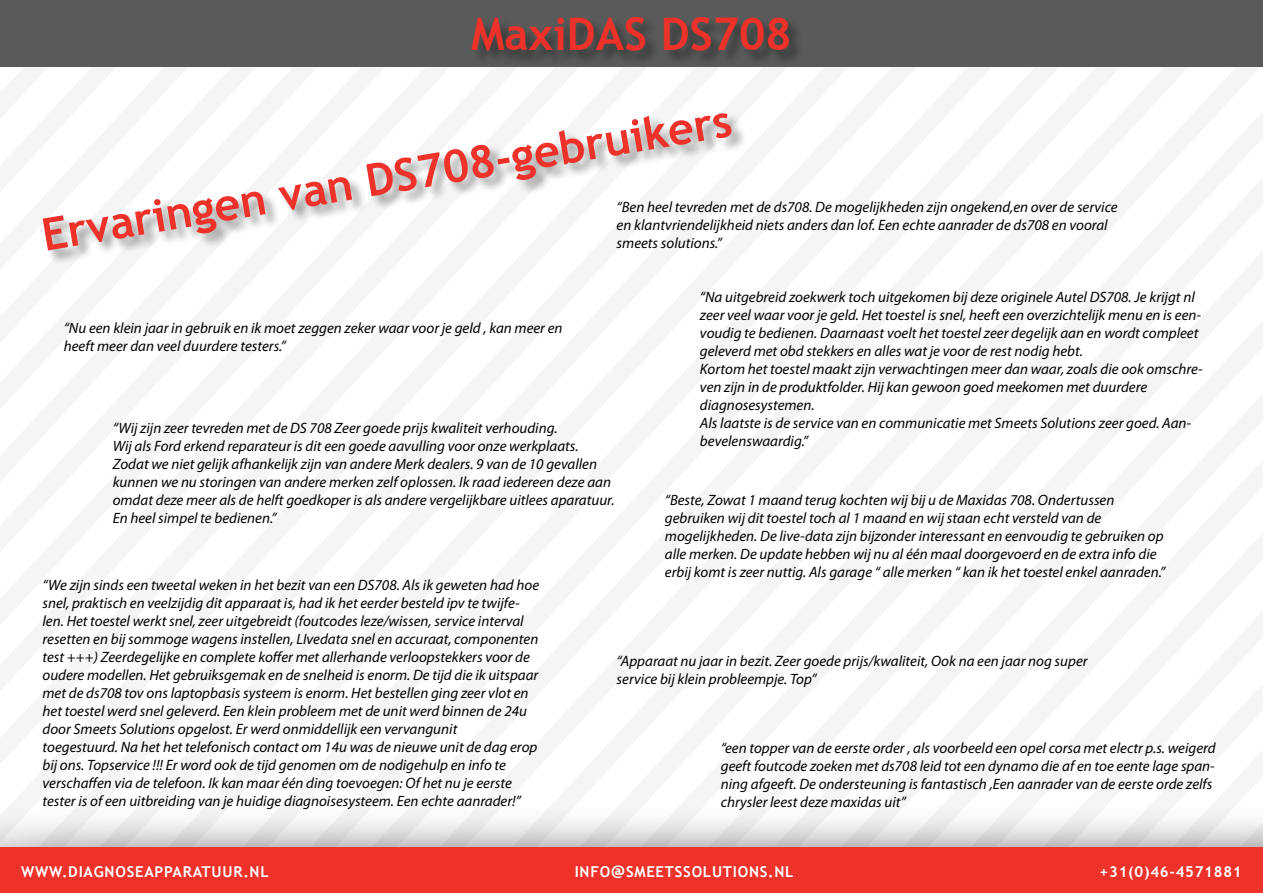
<style>
.page{position:relative;width:1263px;height:893px;background:#fff}
.page>*{position:absolute;margin:0;border:0;box-sizing:border-box;transform-origin:0 0}
.t1{font:700 45px "Trebuchet MS";color:#ee3129}
.t2{font:italic 15px/18px "Myriad Pro";color:#000}
.t3{font:700 15px "Trebuchet MS";letter-spacing:.05em;color:#fff}
.s1{font-size:18px}
</style>
<div class="page">
<div style="left:0;top:0;width:1263px;height:67px;background:#595a5a"></div>
<div style="left:0;top:847px;width:1263px;height:46px;background:#ee3129"></div>
<div style="left:472px;top:17px;width:332px;height:49px;background:#4f5050"></div>
<div style="left:43px;top:113px;width:704px;height:152px;background:#000;opacity:.4"></div>
<h1 class="t1" style="left:471px;top:6px;width:322px">MaxiDAS DS708</h1>
<h1 class="t1" style="left:37px;top:204px;width:700px;rotate:-9deg">Ervaringen van DS708-gebruikers</h1>
<p class="t2" style="left:617px;top:198px;width:503px">“Ben heel tevreden met de ds708. De mogelijkheden zijn ongekend,en over de service en klantvriendelijkheid niets anders dan lof. Een echte aanrader de ds708 en vooral smeets solutions.”</p>
<p class="t2" style="left:700px;top:288px;width:504px">“Na uitgebreid zoekwerk toch uitgekomen bij deze originele Autel DS708. Je krijgt nl zeer veel waar voor je geld. Het toestel is snel, heeft een overzichtelijk menu en is een&shy;voudig te bedienen. Daarnaast voelt het toestel zeer degelijk aan en wordt compleet geleverd met obd stekkers en alles wat je voor de rest nodig hebt.<br>Kortom het toestel maakt zijn verwachtingen meer dan waar, zoals die ook omschre&shy;ven zijn in de produktfolder. Hij kan gewoon goed meekomen met duurdere diagnosesystemen.<br>Als laatste is de service van en communicatie met Smeets Solutions zeer goed. Aan&shy;bevelenswaardig.”</p>
<p class="t2" style="left:64px;top:319px;width:500px">“Nu een klein jaar in gebruik en ik moet zeggen zeker waar voor je geld , kan meer en heeft meer dan veel duurdere testers.”</p>
<p class="t2" style="left:113px;top:419px;width:503px">“Wij zijn zeer tevreden met de DS 708 Zeer goede prijs kwaliteit verhouding.<br>Wij als Ford erkend reparateur is dit een goede aavulling voor onze werkplaats.<br>Zodat we niet gelijk afhankelijk zijn van andere Merk dealers. 9 van de 10 gevallen kunnen we nu storingen van andere merken zelf oplossen. Ik raad iedereen deze aan omdat deze meer als de helft goedkoper is als andere vergelijkbare uitlees aparatuur.<br>En heel simpel te bedienen.”</p>
<p class="t2" style="left:665px;top:490px;width:502px">“Beste, Zowat 1 maand terug kochten wij bij u de Maxidas 708. Ondertussen gebruiken wij dit toestel toch al 1 maand en wij staan echt versteld van de mogelijkheden. De live-data zijn bijzonder interessant en eenvoudig te gebruiken op alle merken. De update hebben wij nu al één maal doorgevoerd en de extra info die erbij komt is zeer nuttig. Als garage “ alle merken “ kan ik het toestel enkel aanraden.”</p>
<p class="t2" style="left:43px;top:576px;width:498px">“We zijn sinds een tweetal weken in het bezit van een DS708. Als ik geweten had hoe snel, praktisch en veelzijdig dit apparaat is, had ik het eerder besteld ipv te twijfe&shy;len. Het toestel werkt snel, zeer uitgebreidt (foutcodes leze/wissen, service interval resetten en bij sommoge wagens instellen, LIvedata snel en accuraat, componenten test +++) Zeerdegelijke en complete koffer met allerhande verloopstekkers voor de oudere modellen. Het gebruiksgemak en de snelheid is enorm. De tijd die ik uitspaar met de ds708 tov ons laptopbasis systeem is enorm. Het bestellen ging zeer vlot en het toestel werd snel geleverd. Een klein probleem met de unit werd binnen de 24u door Smeets Solutions opgelost. Er werd onmiddellijk een vervangunit<br>toegestuurd. Na het het telefonisch contact om 14u was de nieuwe unit de dag erop bij ons. Topservice !!! Er word ook de tijd genomen om de nodigehulp en info te verschaffen via de telefoon. Ik kan maar één ding toevoegen: Of het nu je eerste tester is of een uitbreiding van je huidige diagnoisesysteem. Een echte aanrader!”</p>
<p class="t2" style="left:617px;top:652px;width:472px">“Apparaat nu jaar in bezit. Zeer goede prijs/kwaliteit, Ook na een jaar nog super service bij klein probleempje. Top”</p>
<p class="t2" style="left:721px;top:739px;width:496px">“een topper van de eerste order , als voorbeeld een opel corsa met electr p.s. weigerd geeft foutcode zoeken met ds708 leid tot een dynamo die af en toe eente lage span&shy;ning afgeeft. De ondersteuning is fantastisch ,Een aanrader van de eerste orde zelfs chrysler leest deze maxidas uit”</p>
<p class="t3" style="left:21px;top:862px;width:249px">WWW.DIAGNOSEAPPARATUUR.NL</p>
<p class="t3" style="left:575px;top:862px;width:220px">INFO<span class="s1">@</span>SMEETSSOLUTIONS.NL</p>
<p class="t3" style="left:1100px;top:862px;width:144px">+31(0)46-4571881</p>
</div>
